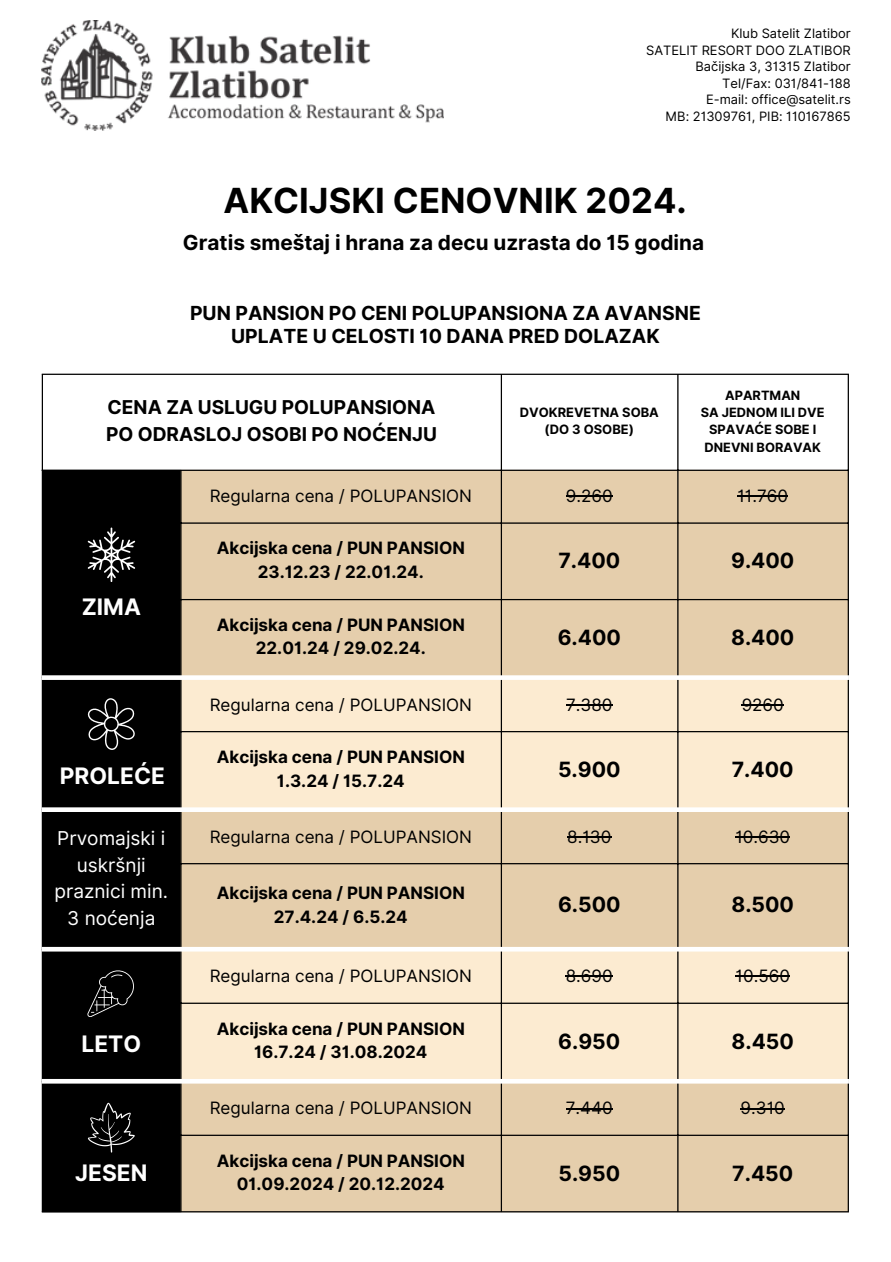
<style>
.page{position:relative;width:891px;height:1262px;background:#fff}
.page>*{position:absolute;margin:0;border:0;box-sizing:border-box;transform-origin:0 0}
.t1{font:700 34.6px "Inter";color:#000}
.t2{font:700 22.6px "Inter";color:#fff}
.t3{font:700 21px "Inter";color:#000}
.t4{font:700 20.8px "Inter";color:#000}
.t5{font:700 19.4px/22.6px "Inter";color:#000;text-align:center}
.t6{font:700 19px "Inter";color:#000}
.t7{font:19px/26.6px "Inter";color:#fff;text-align:center}
.t8{font:700 17px/23.4px "Inter";color:#000;text-align:center}
.t9{font:17px "Inter";color:#000}
.t10{font:13px/16.4px "Inter";color:#000;text-align:right}
.t11{font:700 12.8px/17px "Inter";color:#000;text-align:center}
</style>
<div class="page">
<img style="left:42px;top:21px;width:402px;height:109px">
<div style="left:43px;top:471px;width:137px;height:740px;background:#000"></div>
<div style="left:182px;top:471px;width:666px;height:740px;background:#e5ceac"></div>
<svg style="left:182px;top:680px;width:666px;height:399px;background:#f2dfc3"></svg>
<hr style="left:566px;top:495px;width:47px;height:1px;background:#000">
<hr style="left:737px;top:495px;width:51px;height:1px;background:#000">
<hr style="left:566px;top:704px;width:46px;height:1px;background:#000">
<hr style="left:742px;top:704px;width:42px;height:1px;background:#000">
<hr style="left:567px;top:836px;width:44px;height:1px;background:#000">
<hr style="left:735px;top:836px;width:55px;height:1px;background:#000">
<hr style="left:566px;top:976px;width:47px;height:1px;background:#000">
<hr style="left:736px;top:976px;width:54px;height:1px;background:#000">
<hr style="left:566px;top:1108px;width:47px;height:1px;background:#000">
<hr style="left:741px;top:1108px;width:44px;height:1px;background:#000">
<hr style="left:42px;top:375px;width:1px;height:836px;background:#000">
<hr style="left:180px;top:471px;width:2px;height:740px;background:#000">
<hr style="left:501px;top:375px;width:1px;height:836px;background:#000">
<hr style="left:677px;top:375px;width:2px;height:836px;background:#000">
<hr style="left:848px;top:375px;width:1px;height:836px;background:#000">
<hr style="left:42px;top:374px;width:807px;height:1px;background:#000">
<hr style="left:42px;top:469px;width:807px;height:2px;background:#000">
<hr style="left:180px;top:522px;width:669px;height:1px;background:#000">
<hr style="left:180px;top:599px;width:669px;height:1px;background:#000">
<hr style="left:180px;top:731px;width:669px;height:1px;background:#000">
<hr style="left:180px;top:863px;width:669px;height:1px;background:#000">
<hr style="left:180px;top:1002px;width:669px;height:1px;background:#000">
<hr style="left:180px;top:1134px;width:669px;height:1px;background:#000">
<hr style="left:42px;top:1211px;width:807px;height:1px;background:#000">
<div style="left:42px;top:675px;width:807px;height:5px;background:#fff"></div>
<div style="left:42px;top:807px;width:807px;height:5px;background:#fff"></div>
<hr style="left:42px;top:947px;width:807px;height:4px;background:#fff">
<hr style="left:42px;top:1079px;width:807px;height:4px;background:#fff">
<svg style="left:88px;top:698px;width:46px;height:51px;background:#2d2d2d"></svg>
<svg style="left:87px;top:968px;width:47px;height:48px;background:#1a1a1a"></svg>
<svg style="left:88px;top:1102px;width:46px;height:50px;background:#202020"></svg>
<svg style="left:88px;top:527px;width:47px;height:54px;background:#3c3c3c"></svg>
<p class="t10" style="left:731px;top:25px;width:121px">Klub Satelit Zlatibor</p>
<p class="t10" style="left:646px;top:42px;width:206px">SATELIT RESORT DOO ZLATIBOR<br>Bačijska 3, 31315 Zlatibor</p>
<p class="t10" style="left:722px;top:75px;width:130px">Tel/Fax: 031/841-188</p>
<p class="t10" style="left:706px;top:91px;width:146px">E-mail: office@satelit.rs</p>
<p class="t10" style="left:666px;top:108px;width:187px">MB: 21309761, PIB: 110167865</p>
<p class="t1" style="left:224px;top:179px;width:465px">AKCIJSKI CENOVNIK 2024.</p>
<p class="t4" style="left:183px;top:229px;width:523px">Gratis smeštaj i hrana za decu uzrasta do 15 godina</p>
<p class="t5" style="left:190px;top:301px;width:512px">PUN PANSION PO CENI POLUPANSIONA ZA AVANSNE<br>UPLATE U CELOSTI 10 DANA PRED DOLAZAK</p>
<p class="t6" style="left:108px;top:396px;width:329px">CENA ZA USLUGU POLUPANSIONA</p>
<p class="t6" style="left:106px;top:422px;width:332px">PO ODRASLOJ OSOBI PO NOĆENJU</p>
<p class="t11" style="left:520px;top:404px;width:141px">DVOKREVETNA SOBA</p>
<p class="t11" style="left:545px;top:421px;width:91px">(DO 3 OSOBE)</p>
<p class="t11" style="left:725px;top:387px;width:77px">APARTMAN</p>
<h1 class="t11" style="left:701px;top:404px;width:125px">SA JEDNOM ILI DVE<br>SPAVAĆE SOBE I<br>DNEVNI BORAVAK</h1>
<p class="t2" style="left:82px;top:593px;width:61px">ZIMA</p>
<h2 class="t2" style="left:60px;top:762px;width:107px">PROLEĆE</h2>
<h3 class="t9" style="left:210px;top:485px;width:264px">Regularna cena / POLUPANSION</h3>
<h4 class="t9" style="left:566px;top:485px;width:48px">9.260</h4>
<p class="t9" style="left:737px;top:485px;width:52px">11.760</p>
<p class="t8" style="left:217px;top:536px;width:250px">Akcijska cena / PUN PANSION<br>23.12.23 / 22.01.24.</p>
<p class="t3" style="left:558px;top:548px;width:63px">7.400</p>
<p class="t3" style="left:731px;top:548px;width:65px">9.400</p>
<p class="t8" style="left:217px;top:613px;width:250px">Akcijska cena / PUN PANSION<br>22.01.24 / 29.02.24.</p>
<p class="t3" style="left:558px;top:624px;width:65px">6.400</p>
<p class="t3" style="left:731px;top:624px;width:65px">8.400</p>
<p class="t9" style="left:210px;top:694px;width:264px">Regularna cena / POLUPANSION</p>
<p class="t9" style="left:566px;top:694px;width:48px">7.380</p>
<p class="t9" style="left:742px;top:694px;width:44px">9260</p>
<p class="t8" style="left:217px;top:745px;width:250px">Akcijska cena / PUN PANSION<br>1.3.24 / 15.7.24</p>
<p class="t3" style="left:558px;top:756px;width:64px">5.900</p>
<p class="t3" style="left:732px;top:756px;width:63px">7.400</p>
<p class="t7" style="left:54px;top:824px;width:115px">Prvomajski i uskršnji praznici min.<br>3 noćenja</p>
<p class="t9" style="left:210px;top:826px;width:264px">Regularna cena / POLUPANSION</p>
<p class="t9" style="left:567px;top:826px;width:46px">8.130</p>
<p class="t9" style="left:735px;top:826px;width:56px">10.630</p>
<p class="t8" style="left:217px;top:881px;width:250px">Akcijska cena / PUN PANSION<br>27.4.24 / 6.5.24</p>
<p class="t3" style="left:558px;top:892px;width:64px">6.500</p>
<p class="t3" style="left:731px;top:892px;width:64px">8.500</p>
<p class="t2" style="left:82px;top:1029px;width:61px">LETO</p>
<h2 class="t2" style="left:75px;top:1159px;width:74px">JESEN</h2>
<p class="t9" style="left:210px;top:966px;width:264px">Regularna cena / POLUPANSION</p>
<p class="t9" style="left:566px;top:966px;width:49px">8.690</p>
<p class="t9" style="left:736px;top:966px;width:56px">10.560</p>
<p class="t8" style="left:217px;top:1016px;width:250px">Akcijska cena / PUN PANSION<br>16.7.24 / 31.08.2024</p>
<p class="t3" style="left:558px;top:1028px;width:63px">6.950</p>
<p class="t3" style="left:732px;top:1028px;width:64px">8.450</p>
<p class="t9" style="left:210px;top:1098px;width:264px">Regularna cena / POLUPANSION</p>
<p class="t9" style="left:566px;top:1098px;width:48px">7.440</p>
<p class="t9" style="left:741px;top:1098px;width:46px">9.310</p>
<p class="t8" style="left:217px;top:1148px;width:250px">Akcijska cena / PUN PANSION<br>01.09.2024 / 20.12.2024</p>
<p class="t3" style="left:558px;top:1160px;width:63px">5.950</p>
<p class="t3" style="left:732px;top:1160px;width:62px">7.450</p>
</div>
